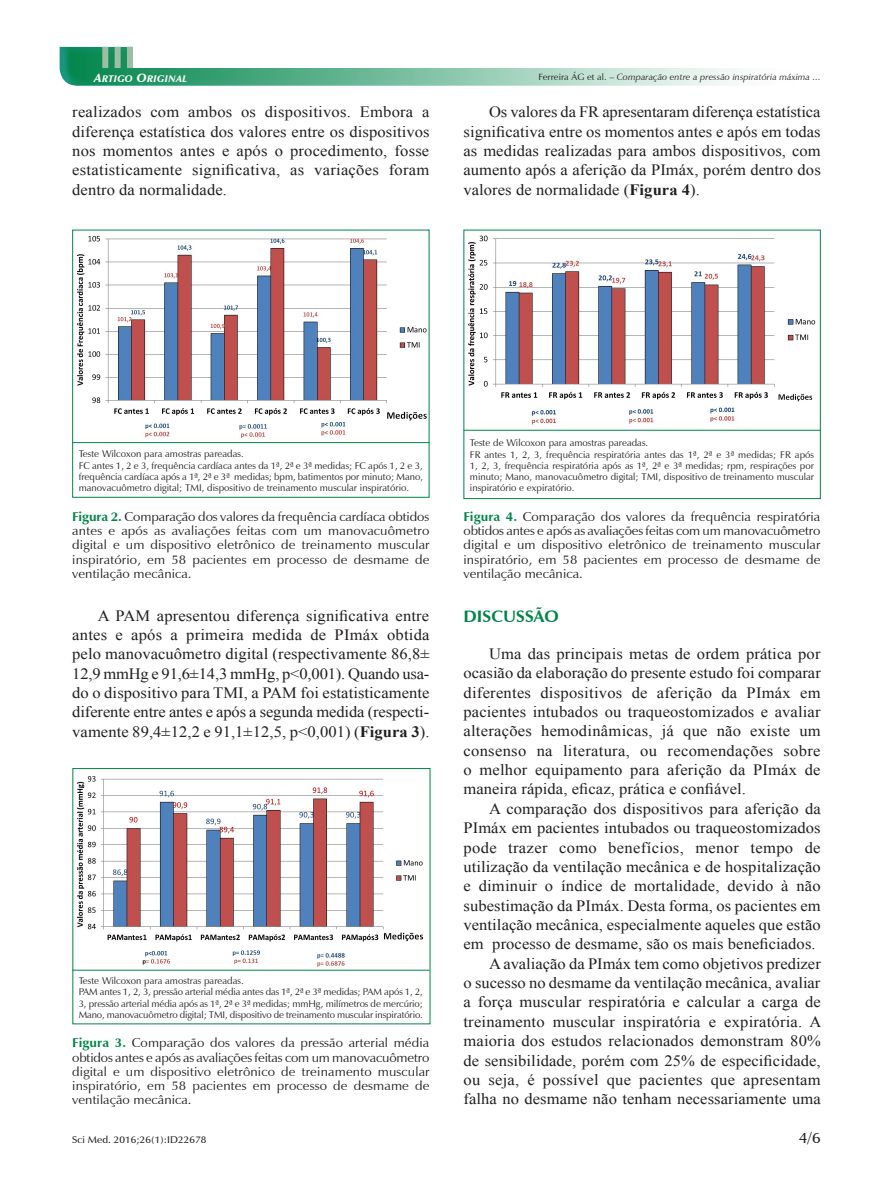
<style>
.page{position:relative;width:893px;height:1191px;background:#fff}
.page>*{position:absolute;margin:0;border:0;box-sizing:border-box;transform-origin:0 0}
.t1{font:700 16.5px "Zapf Humanist 601 BT";letter-spacing:.005em;color:#00854a;scale:1.05 1}
.t2{font:15.75px/19.4px "Times New Roman";letter-spacing:.005em;color:#231f20;text-align:justify;scale:1.05 1}
.t3{font:600 15px "Zapf Humanist 601 BT";color:#231f20;scale:1.05 1}
.t4{font:12.75px/14.2px "Zapf Humanist 601 BT";letter-spacing:.01em;color:#231f20;text-align:justify;scale:1.05 1}
.t5{font:9.75px/11.2px "Zapf Humanist 601 BT";letter-spacing:.005em;color:#231f20}
.t6{font:600 9.75px "Zapf Humanist 601 BT";letter-spacing:.005em;color:#231f20;scale:1.05 1}
.t7{font:9.6px "Zapf Humanist 601 BT Ultra Italic SC800";letter-spacing:.045em;color:#fff}
.t8{font:italic 9px "Zapf Humanist 601 BT";letter-spacing:.005em;color:#231f20;scale:1.05 1}
.s1{font-size:12px}
.s2{font-style:normal}
.s3{font-weight:700}
.s4{font-weight:700;color:#00854a}
</style>
<div class="page">
<div style="left:70px;top:46px;width:750px;height:41px;background:#229b8f;opacity:.75"></div>
<div style="left:58px;top:46px;width:632px;height:41px;background:#229b8f;opacity:.75"></div>
<div style="left:102px;top:47px;width:6px;height:21px;background:#9dbea4"></div>
<div style="left:115px;top:47px;width:6px;height:21px;background:#9dbea4"></div>
<div style="left:127px;top:47px;width:6px;height:21px;background:#9dbea4"></div>
<div style="left:133px;top:45px;width:690px;height:23px;background:#fff"></div>
<img style="left:77px;top:235px;width:350px;height:203px">
<img style="left:76px;top:776px;width:347px;height:191px">
<img style="left:468px;top:235px;width:348px;height:190px">
<div style="left:463px;top:230px;width:358px;height:269px;border:1px solid #00854a"></div>
<hr style="left:72px;top:442px;width:357px;height:1px;background:#00854a">
<hr style="left:463px;top:430px;width:358px;height:1px;background:#00854a">
<hr style="left:72px;top:970px;width:357px;height:1px;background:#00854a">
<p class="t7" style="left:94px;top:73px;width:94px"><span class="s1">A</span>RTIGO <span class="s1">O</span>RIGINAL</p>
<p class="t8" style="left:538px;top:71px;width:270px"><span class="s2">Ferreira ÁG et al. –</span> Comparação entre a pressão inspiratória máxima ...</p>
<p class="t2" style="left:72px;top:102px;width:342px">realizados com ambos os dispositivos. Embora a diferença estatística dos valores entre os dispositivos nos momentos antes e após o procedimento, fosse estatisticamente significativa, as variações foram dentro da normalidade.</p>
<p class="t2" style="left:463px;top:102px;width:342px;text-indent:26px">Os valores da FR apresentaram diferença estatística significativa entre os momentos antes e após em todas as medidas realizadas para ambos dispositivos, com aumento após a aferição da PImáx, porém dentro dos valores de normalidade (<span class="s3">Figura 4</span>).</p>
<p class="t5" style="left:79px;top:448px;width:346px">Teste Wilcoxon para amostras pareadas.<br>FC antes 1, 2 e 3, frequência cardíaca antes da 1ª, 2ª e 3ª medidas; FC após 1, 2 e 3, frequência cardíaca após a 1ª, 2ª e 3ª medidas; bpm, batimentos por minuto; Mano, manovacuômetro digital; TMI, dispositivo de treinamento muscular inspiratório.</p>
<p class="t4" style="left:72px;top:509px;width:342px"><span class="s4">Figura 2.</span> Comparação dos valores da frequência cardíaca obtidos antes e após as avaliações feitas com um manovacuômetro digital e um dispositivo eletrônico de treinamento muscular inspiratório, em 58 pacientes em processo de desmame de ventilação mecânica.</p>
<p class="t2" style="left:72px;top:605px;width:342px;text-indent:26px">A PAM apresentou diferença significativa entre antes e após a primeira medida de PImáx obtida pelo manovacuômetro digital (respectivamente 86,8± 12,9 mmHg e 91,6±14,3 mmHg, p&lt;0,001). Quando usa&shy;do o dispositivo para TMI, a PAM foi estatisticamente diferente entre antes e após a segunda medida (respecti&shy;vamente 89,4±12,2 e 91,1±12,5, p&lt;0,001) (<span class="s3">Figura 3</span>).</p>
<p class="t5" style="left:79px;top:975px;width:346px">Teste Wilcoxon para amostras pareadas.<br>PAM antes 1, 2, 3, pressão arterial média antes das 1ª, 2ª e 3ª medidas; PAM após 1, 2, 3, pressão arterial média após as 1ª, 2ª e 3ª medidas; mmHg, milímetros de mercúrio; Mano, manovacuômetro digital; TMI, dispositivo de treinamento muscular inspiratório.</p>
<p class="t4" style="left:72px;top:1035px;width:342px"><span class="s4">Figura 3.</span> Comparação dos valores da pressão arterial média obtidos antes e após as avaliações feitas com um manovacuômetro digital e um dispositivo eletrônico de treinamento muscular inspiratório, em 58 pacientes em processo de desmame de ventilação mecânica.</p>
<p class="t5" style="left:470px;top:437px;width:346px">Teste de Wilcoxon para amostras pareadas.<br>FR antes 1, 2, 3, frequência respiratória antes das 1ª, 2ª e 3ª medidas; FR após 1, 2, 3, frequência respiratória após as 1ª, 2ª e 3ª medidas; rpm, respirações por minuto; Mano, manovacuômetro digital; TMI, dispositivo de treinamento muscular inspiratório e expiratório.</p>
<p class="t4" style="left:463px;top:509px;width:342px"><span class="s4">Figura 4.</span> Comparação dos valores da frequência respiratória obtidos antes e após as avaliações feitas com um manovacuômetro digital e um dispositivo eletrônico de treinamento muscular inspiratório, em 58 pacientes em processo de desmame de ventilação mecânica.</p>
<p class="t1" style="left:463px;top:606px;width:92px">DISCUSSÃO</p>
<p class="t2" style="left:463px;top:643px;width:342px;text-indent:26px">Uma das principais metas de ordem prática por ocasião da elaboração do presente estudo foi comparar diferentes dispositivos de aferição da PImáx em pacientes intubados ou traqueostomizados e avaliar alterações hemodinâmicas, já que não existe um consenso na literatura, ou recomendações sobre o melhor equipamento para aferição da PImáx de maneira rápida, eficaz, prática e confiável.</p>
<p class="t2" style="left:489px;top:798px;width:317px">A comparação dos dispositivos para aferição da</p>
<p class="t2" style="left:463px;top:818px;width:342px">PImáx em pacientes intubados ou traqueostomizados</p>
<p class="t2" style="left:463px;top:837px;width:342px">pode trazer como benefícios, menor tempo de</p>
<p class="t2" style="left:463px;top:856px;width:342px">utilização da ventilação mecânica e de hospitalização</p>
<p class="t2" style="left:463px;top:876px;width:342px">e diminuir o índice de mortalidade, devido à não</p>
<p class="t2" style="left:463px;top:895px;width:342px">subestimação da PImáx. Desta forma, os pacientes em</p>
<p class="t2" style="left:463px;top:914px;width:342px">ventilação mecânica, especialmente aqueles que estão</p>
<p class="t2" style="left:463px;top:934px;width:337px">em processo de desmame, são os mais beneficiados.</p>
<p class="t2" style="left:489px;top:953px;width:317px">A avaliação da PImáx tem como objetivos predizer</p>
<p class="t2" style="left:463px;top:973px;width:341px">o sucesso no desmame da ventilação mecânica, avaliar</p>
<p class="t2" style="left:463px;top:992px;width:342px">a força muscular respiratória e calcular a carga de</p>
<p class="t2" style="left:463px;top:1011px;width:342px">treinamento muscular inspiratória e expiratória. A</p>
<p class="t2" style="left:463px;top:1031px;width:342px">maioria dos estudos relacionados demonstram 80%</p>
<p class="t2" style="left:463px;top:1050px;width:342px">de sensibilidade, porém com 25% de especificidade,</p>
<p class="t2" style="left:463px;top:1069px;width:342px">ou seja, é possível que pacientes que apresentam</p>
<p class="t2" style="left:463px;top:1089px;width:342px">falha no desmame não tenham necessariamente uma</p>
<p class="t6" style="left:72px;top:1133px;width:129px">Sci Med. 2016;26(1):ID22678</p>
<p class="t3" style="left:799px;top:1128px;width:22px">4/6</p>
</div>
